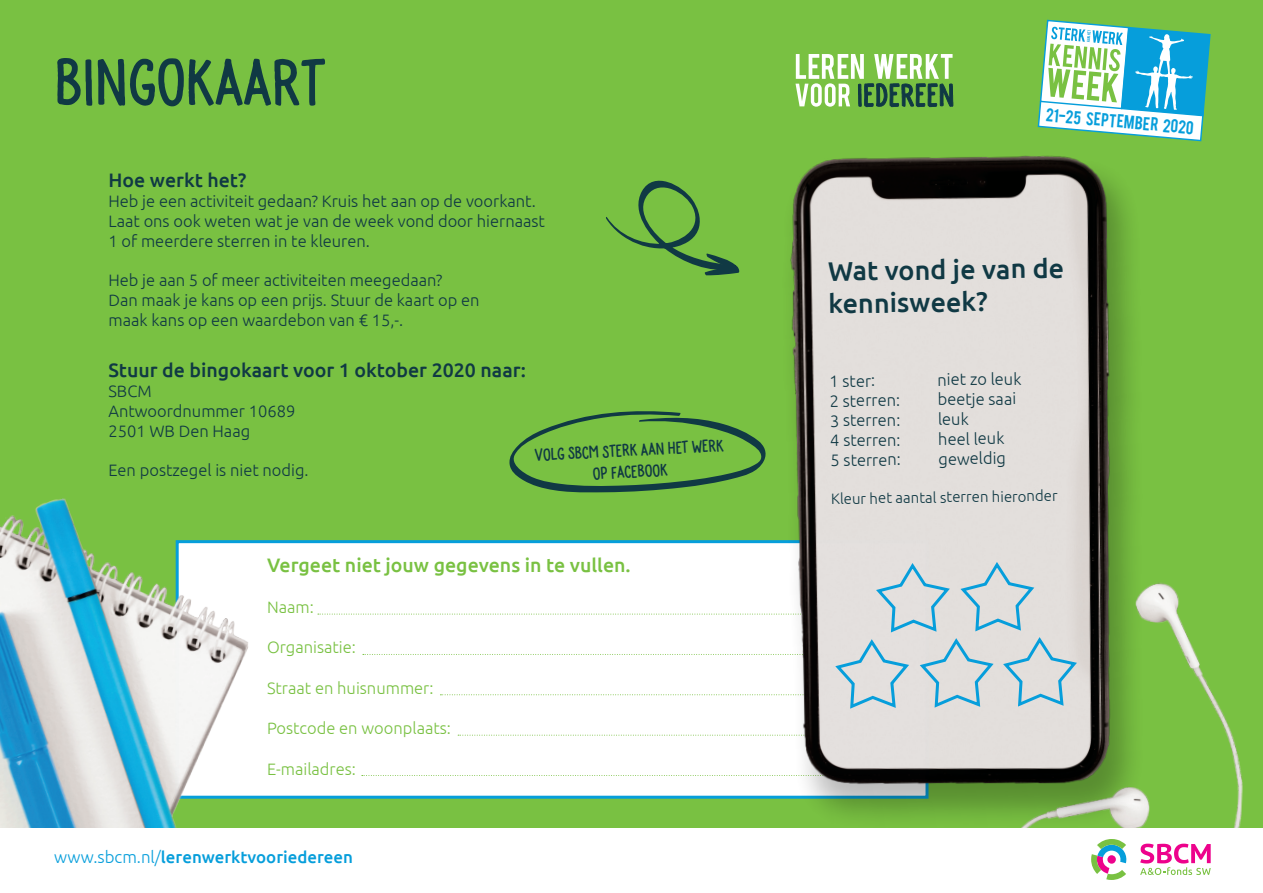
<style>
.page{position:relative;width:1263px;height:893px;background:#79c142}
.page>*{position:absolute;margin:0;border:0;box-sizing:border-box;transform-origin:0 0}
.t1{font:condensed 69px "SD Sans";color:#103944}
.t2{font:500 27px/32.2px "Ubuntu";color:#103944}
.t3{font:500 19.5px "Ubuntu";color:#103944}
.t4{font:500 19.5px "Ubuntu";color:#79c142}
.t5{font:condensed 18px/21.6px "SD Sans";color:#103944;text-align:center}
.t6{font:500 16.8px "Ubuntu";color:#069edb}
.t7{font:300 16.5px/19.8px "Ubuntu";color:#103944}
.t8{font:300 16.5px "Ubuntu";color:#79c142}
.t9{font:300 15px "Ubuntu";color:#103944}
.t10{font:14.7px "Bebas";color:#069edb}
.s1{font-weight:300}
</style>
<div class="page">
<img style="left:1178px;top:596px;width:65px;height:232px">
<div style="left:176px;top:540px;width:752px;height:259px;background:#fff;border:3px solid #069edb"></div>
<img style="left:0;top:498px;width:266px;height:330px">
<div style="left:0;top:828px;width:1263px;height:65px;background:#fff"></div>
<svg style="left:458px;top:735px;width:315px;height:1px"></svg>
<svg style="left:362px;top:775px;width:411px;height:1px"></svg>
<svg style="left:1140px;top:844px;width:71px;height:31px"></svg>
<svg style="left:1091px;top:847px;width:35px;height:33px"></svg>
<img style="left:773px;top:155px;width:405px;height:692px">
<svg style="left:606px;top:180px;width:134px;height:95px"></svg>
<svg style="left:318px;top:561px;width:762px;height:150px"></svg>
<svg style="left:1037px;top:19px;width:174px;height:123px"></svg>
<svg style="left:795px;top:54px;width:159px;height:54px"></svg>
<svg style="left:509px;top:411px;width:257px;height:82px"></svg>
<h1 class="t1" style="left:54px;top:41px;width:273px">BINGOKAART</h1>
<p class="t3" style="left:108px;top:168px;width:139px">Hoe werkt het?</p>
<p class="t7" style="left:108px;top:191px;width:438px">Heb je een activiteit gedaan? Kruis het aan op de voorkant.<br>Laat ons ook weten wat je van de week vond door hiernaast<br>1 of meerdere sterren in te kleuren.</p>
<p class="t7" style="left:108px;top:270px;width:373px">Heb je aan 5 of meer activiteiten meegedaan?<br>Dan maak je kans op een prijs. Stuur de kaart op en maak kans op een waardebon van € 15,-.</p>
<p class="t3" style="left:108px;top:358px;width:419px">Stuur de bingokaart voor 1 oktober 2020 naar:</p>
<p class="t7" style="left:108px;top:381px;width:188px">SBCM<br>Antwoordnummer 10689<br>2501 WB Den Haag</p>
<p class="t7" style="left:108px;top:460px;width:202px">Een postzegel is niet nodig.</p>
<p class="t5" style="left:534px;top:444px;width:190px;rotate:-3deg">VOLG SBCM STERK AAN HET WERK<br>OP FACEBOOK</p>
<p class="t4" style="left:267px;top:553px;width:365px">Vergeet niet jouw gegevens in te vullen.</p>
<p class="t8" style="left:267px;top:597px;width:48px">Naam:</p>
<p class="t8" style="left:267px;top:637px;width:90px">Organisatie:</p>
<p class="t8" style="left:267px;top:678px;width:168px">Straat en huisnummer:</p>
<p class="t8" style="left:267px;top:718px;width:185px">Postcode en woonplaats:</p>
<p class="t8" style="left:267px;top:759px;width:90px">E-mailadres:</p>
<p class="t6" style="left:54px;top:846px;width:301px"><span class="s1">www.sbcm.nl/</span>lerenwerktvooriedereen</p>
<p class="t10" style="left:1047px;top:104px;width:150px;rotate:5deg">21-25 september 2020</p>
<h2 class="t2" style="left:827px;top:255px;width:238px;rotate:-1deg">Wat vond je van de kennisweek?</h2>
<p class="t7" style="left:829px;top:371px;width:47px;rotate:-1deg">1 ster:</p>
<p class="t7" style="left:937px;top:370px;width:86px;rotate:-1deg">niet zo leuk</p>
<p class="t7" style="left:829px;top:391px;width:72px;rotate:-1deg">2 sterren:</p>
<p class="t7" style="left:937px;top:389px;width:80px;rotate:-1deg">beetje saai</p>
<p class="t7" style="left:830px;top:411px;width:72px;rotate:-1deg">3 sterren:</p>
<p class="t7" style="left:938px;top:409px;width:32px;rotate:-1deg">leuk</p>
<p class="t7" style="left:830px;top:430px;width:72px;rotate:-1deg">4 sterren:</p>
<p class="t7" style="left:938px;top:429px;width:68px;rotate:-1deg">heel leuk</p>
<p class="t7" style="left:830px;top:450px;width:72px;rotate:-1deg">5 sterren:</p>
<p class="t7" style="left:938px;top:449px;width:69px;rotate:-1deg">geweldig</p>
<p class="t9" style="left:831px;top:490px;width:228px;rotate:-1deg">Kleur het aantal sterren hieronder</p>
</div>
